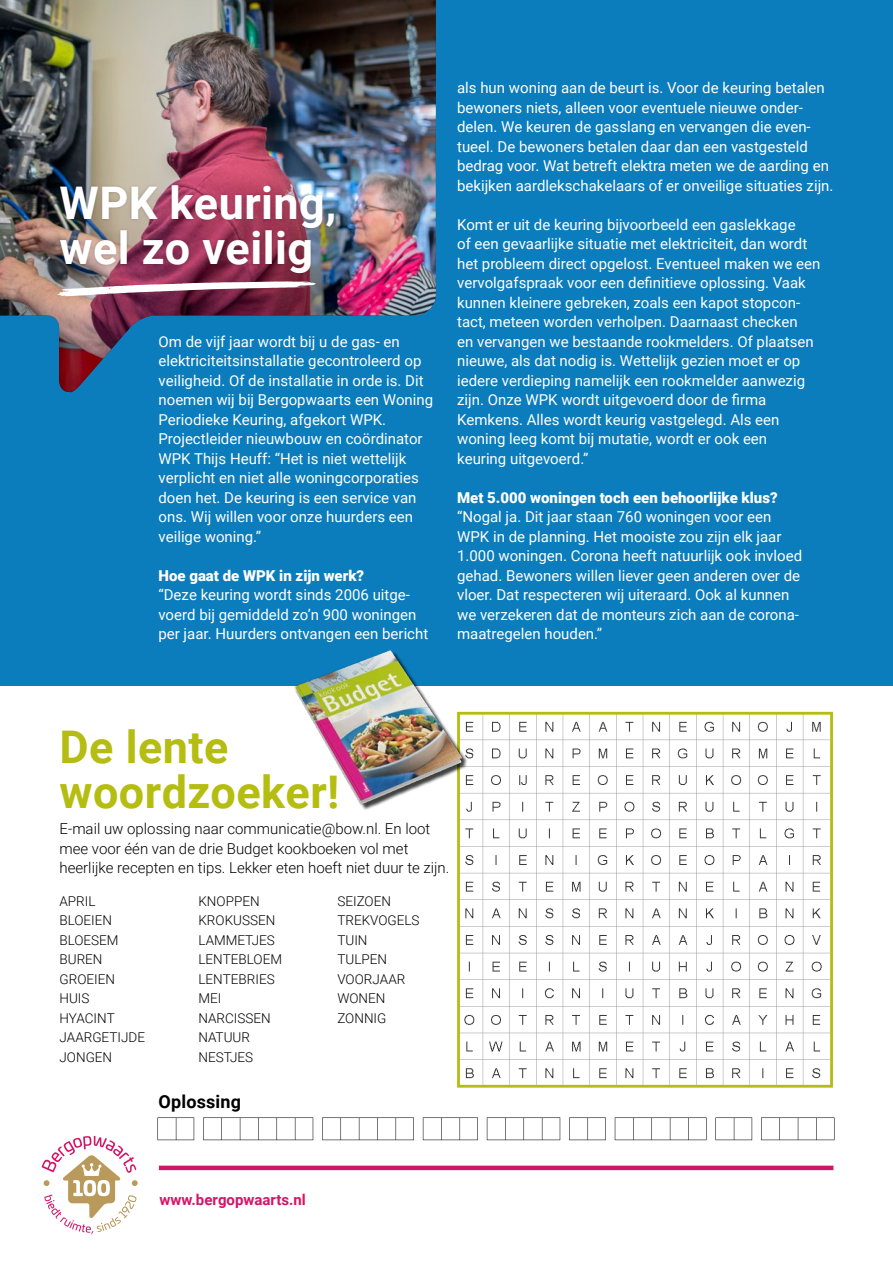
<style>
.page{position:relative;width:893px;height:1263px;background:#fff}
.page>*{position:absolute;margin:0;border:0;box-sizing:border-box;transform-origin:0 0}
.t1{font:700 45px/45px "Roboto";letter-spacing:.01em;color:#fff}
.t2{font:700 45px/45px "Roboto";letter-spacing:.01em;color:#b4bd10}
.t3{font:700 18px "Roboto";letter-spacing:.01em;color:#000}
.t4{font:15px/19.5px "Roboto";color:#fff}
.t5{font:300 15px/19.5px "Roboto";color:#000}
.t6{font:900 15px "Roboto";color:#fff}
.t7{font:700 15px "Roboto";color:#d31568}
.t8{font:300 13.5px/19.5px "Roboto";color:#000}
</style>
<div class="page">
<div style="left:0;top:0;width:893px;height:685px;background:#0b7cbc"></div>
<svg style="left:42px;top:1136px;width:96px;height:98px"></svg>
<hr style="left:159px;top:1166px;width:674px;height:4px;background:#d31568">
<img style="left:461px;top:716px;width:368px;height:368px">
<div style="left:457px;top:712px;width:376px;height:376px;border:3px solid #b4bd10"></div>
<img style="left:157px;top:1117px;width:678px;height:24px">
<img style="left:0;top:0;width:436px;height:392px">
<div style="left:57px;top:183px;width:280px;height:94px;background:#000;opacity:.2"></div>
<svg style="left:56px;top:281px;width:260px;height:15px;background:#b58e9c"></svg>
<img style="left:283px;top:650px;width:187px;height:159px">
<h1 class="t1" style="left:60px;top:179px;width:278px">WPK keuring, wel zo veilig</h1>
<p class="t4" style="left:158px;top:331px;width:276px">Om de vijf jaar wordt bij u de gas- en elektriciteitsinstallatie gecontroleerd op veiligheid. Of de installatie in orde is. Dit noemen wij bij Bergopwaarts een Woning Periodieke Keuring, afgekort WPK.<br>Projectleider nieuwbouw en coördinator WPK Thijs Heuff: “Het is niet wettelijk verplicht en niet alle woningcorporaties doen het. De keuring is een service van ons. Wij willen voor onze huurders een veilige woning.”</p>
<p class="t6" style="left:158px;top:565px;width:207px">Hoe gaat de WPK in zijn werk?</p>
<p class="t4" style="left:158px;top:584px;width:271px">“Deze keuring wordt sinds 2006 uitge&shy;voerd bij gemiddeld zo’n 900 woningen per jaar. Huurders ontvangen een bericht</p>
<p class="t4" style="left:457px;top:77px;width:378px">als hun woning aan de beurt is. Voor de keuring betalen bewoners niets, alleen voor eventuele nieuwe onder&shy;delen. We keuren de gasslang en vervangen die even&shy;tueel. De bewoners betalen daar dan een vastgesteld bedrag voor. Wat betreft elektra meten we de aarding en bekijken aardlekschakelaars of er onveilige situaties zijn.</p>
<p class="t4" style="left:457px;top:214px;width:365px">Komt er uit de keuring bijvoorbeeld een gaslekkage<br>of een gevaarlijke situatie met elektriciteit, dan wordt het probleem direct opgelost. Eventueel maken we een vervolgafspraak voor een definitieve oplossing. Vaak kunnen kleinere gebreken, zoals een kapot stopcon&shy;tact, meteen worden verholpen. Daarnaast checken<br>en vervangen we bestaande rookmelders. Of plaatsen nieuwe, als dat nodig is. Wettelijk gezien moet er op iedere verdieping namelijk een rookmelder aanwezig zijn. Onze WPK wordt uitgevoerd door de firma Kemkens. Alles wordt keurig vastgelegd. Als een woning leeg komt bij mutatie, wordt er ook een<br>keuring uitgevoerd.”</p>
<p class="t6" style="left:457px;top:487px;width:322px">Met 5.000 woningen toch een behoorlijke klus?</p>
<p class="t4" style="left:457px;top:506px;width:346px">“Nogal ja. Dit jaar staan 760 woningen voor een WPK in de planning. Het mooiste zou zijn elk jaar 1.000 woningen. Corona heeft natuurlijk ook invloed gehad. Bewoners willen liever geen anderen over de vloer. Dat respecteren wij uiteraard. Ook al kunnen we verzekeren dat de monteurs zich aan de corona&shy;maatregelen houden.”</p>
<h1 class="t2" style="left:60px;top:723px;width:281px">De lente woordzoeker!</h1>
<p class="t5" style="left:60px;top:818px;width:391px">E-mail uw oplossing naar communicatie@bow.nl. En loot mee voor één van de drie Budget kookboeken vol met heerlijke recepten en tips. Lekker eten hoeft niet duur te zijn.</p>
<p class="t8" style="left:60px;top:891px;width:87px">APRIL<br>BLOEIEN<br>BLOESEM<br>BUREN<br>GROEIEN<br>HUIS<br>HYACINT<br>JAARGETIJDE<br>JONGEN</p>
<p class="t8" style="left:198px;top:891px;width:85px">KNOPPEN<br>KROKUSSEN<br>LAMMETJES<br>LENTEBLOEM<br>LENTEBRIES<br>MEI<br>NARCISSEN<br>NATUUR<br>NESTJES</p>
<p class="t8" style="left:337px;top:891px;width:84px">SEIZOEN<br>TREKVOGELS<br>TUIN<br>TULPEN<br>VOORJAAR<br>WONEN<br>ZONNIG</p>
<p class="t3" style="left:158px;top:1089px;width:84px">Oplossing</p>
<p class="t7" style="left:159px;top:1189px;width:148px">www.bergopwaarts.nl</p>
</div>
